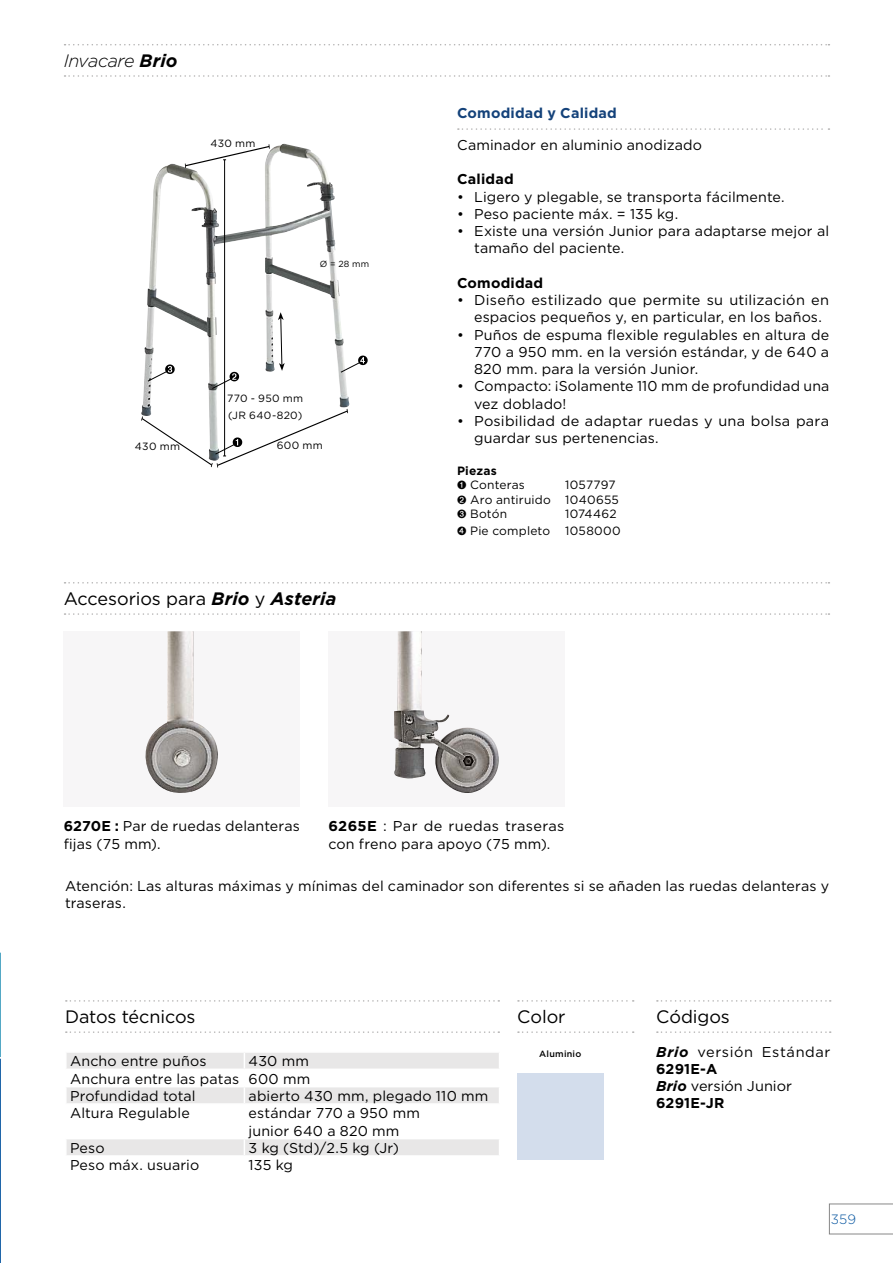
<style>
.page{position:relative;width:893px;height:1263px;background:#fff}
.page>*{position:absolute;margin:0;border:0;box-sizing:border-box;transform-origin:0 0}
.t1{font:18px "Gotham";letter-spacing:-.005em;color:#000}
.t2{font:italic 300 18px "Gotham";letter-spacing:-.025em;color:#000}
.t3{font:14.25px/17.2px "Gotham";letter-spacing:.01em;color:#000}
.t4{font:700 14.25px "Gotham";letter-spacing:.015em;color:#14427a}
.t5{font:700 14.25px "Gotham";letter-spacing:.015em;color:#000}
.t6{font:300 13.5px "Gotham";color:#0755a0}
.t7{font:12px/14.4px "Gotham";letter-spacing:.02em;color:#000}
.t8{font:10.5px/16.5px "Gotham";letter-spacing:.03em;color:#000}
.t9{font:500 9px "Gotham";letter-spacing:.025em;color:#000}
.t10{font:8.85px "Gotham";color:#000}
.s1{font-weight:700}
.s2{font-weight:700;font-style:italic}
</style>
<div class="page">
<svg style="left:0;top:952px;width:1px;height:311px"></svg>
<svg style="left:65px;top:44px;width:764px;height:1px"></svg>
<svg style="left:65px;top:75px;width:764px;height:2px"></svg>
<img style="left:147px;top:144px;width:193px;height:168px">
<hr style="left:224px;top:160px;width:1px;height:296px;background:#000">
<svg style="left:184px;top:144px;width:86px;height:72px"></svg>
<svg style="left:141px;top:312px;width:227px;height:156px"></svg>
<svg style="left:65px;top:582px;width:764px;height:1px"></svg>
<svg style="left:65px;top:613px;width:764px;height:2px"></svg>
<svg style="left:66px;top:1000px;width:433px;height:2px"></svg>
<svg style="left:66px;top:1031px;width:433px;height:2px"></svg>
<svg style="left:518px;top:1000px;width:116px;height:2px"></svg>
<svg style="left:518px;top:1031px;width:116px;height:2px"></svg>
<svg style="left:657px;top:1000px;width:174px;height:2px"></svg>
<svg style="left:657px;top:1031px;width:174px;height:2px"></svg>
<div style="left:64px;top:631px;width:236px;height:176px;background:#f7f6f7"></div>
<img style="left:145px;top:631px;width:73px;height:162px">
<svg style="left:458px;top:128px;width:371px;height:2px"></svg>
<div style="left:328px;top:631px;width:236px;height:176px;background:#f7f6f7"></div>
<img style="left:394px;top:631px;width:105px;height:162px">
<svg style="left:67px;top:1053px;width:432px;height:102px"></svg>
<hr style="left:65px;top:1068px;width:179px;height:2px;background:#fff">
<hr style="left:244px;top:1068px;width:256px;height:2px;background:#fff">
<hr style="left:65px;top:1086px;width:179px;height:1px;background:#fff">
<svg style="left:66px;top:1053px;width:1px;height:50px"></svg>
<hr style="left:244px;top:1086px;width:256px;height:1px;background:#fff">
<svg style="left:244px;top:1053px;width:1px;height:50px"></svg>
<hr style="left:65px;top:1103px;width:179px;height:2px;background:#fff">
<hr style="left:244px;top:1103px;width:256px;height:2px;background:#fff">
<hr style="left:244px;top:1105px;width:1px;height:33px;background:#fff">
<hr style="left:65px;top:1138px;width:179px;height:1px;background:#fff">
<hr style="left:244px;top:1138px;width:256px;height:1px;background:#fff">
<svg style="left:66px;top:1140px;width:1px;height:15px"></svg>
<svg style="left:244px;top:1139px;width:1px;height:16px"></svg>
<div style="left:517px;top:1073px;width:86px;height:86px;background:#d3ddec"></div>
<svg style="left:829px;top:1204px;width:64px;height:30px"></svg>
<p class="t2" style="left:64px;top:49px;width:115px">Invacare <span class="s1">Brio</span></p>
<p class="t8" style="left:211px;top:135px;width:47px">430 mm</p>
<p class="t10" style="left:320px;top:258px;width:51px">Ø = 28 mm</p>
<p class="t8" style="left:227px;top:390px;width:77px">770 - 950 mm (JR 640-820)</p>
<p class="t8" style="left:135px;top:438px;width:47px">430 mm</p>
<p class="t8" style="left:277px;top:437px;width:48px">600 mm</p>
<p class="t1" style="left:64px;top:587px;width:274px">Accesorios para <span class="s2">Brio</span> y <span class="s2">Asteria</span></p>
<p class="t4" style="left:457px;top:103px;width:161px">Comodidad y Calidad</p>
<p class="t3" style="left:457px;top:136px;width:246px">Caminador en aluminio anodizado</p>
<p class="t5" style="left:457px;top:170px;width:58px">Calidad</p>
<p class="t3" style="left:457px;top:188px;width:329px">• Ligero y plegable, se transporta fácilmente.</p>
<p class="t3" style="left:457px;top:205px;width:223px">• Peso paciente máx. = 135 kg.</p>
<p class="t3" style="left:474px;top:222px;width:357px;text-indent:-17px">• Existe una versión Junior para adaptarse mejor al tamaño del paciente.</p>
<p class="t5" style="left:457px;top:273px;width:88px">Comodidad</p>
<p class="t3" style="left:474px;top:291px;width:356px;text-indent:-17px">• Diseño estilizado que permite su utilización en espacios pequeños y, en particular, en los baños.</p>
<p class="t3" style="left:474px;top:326px;width:357px;text-align:justify;text-indent:-17px">• Puños de espuma flexible regulables en altura de 770 a 950 mm. en la versión estándar, y de 640 a 820 mm. para la versión Junior.</p>
<p class="t3" style="left:474px;top:377px;width:357px;text-indent:-17px">• Compacto: ¡Solamente 110 mm de profundidad una vez doblado!</p>
<p class="t3" style="left:474px;top:412px;width:356px;text-indent:-17px">• Posibilidad de adaptar ruedas y una bolsa para guardar sus pertenencias.</p>
<p class="t7" style="left:457px;top:463px;width:69px"><span class="s1">Piezas<br></span>➊ Conteras</p>
<p class="t7" style="left:457px;top:477px;width:163px;text-indent:108px">1057797<br>➋ Aro antiruido 1040655<br>➌ Botón</p>
<p class="t7" style="left:565px;top:506px;width:53px">1074462</p>
<p class="t7" style="left:457px;top:523px;width:94px">➍ Pie completo</p>
<p class="t7" style="left:565px;top:523px;width:57px">1058000</p>
<p class="t3" style="left:64px;top:817px;width:238px"><span class="s1">6270E :</span> Par de ruedas delanteras fijas (75 mm).</p>
<p class="t3" style="left:328px;top:817px;width:238px"><span class="s1">6265E</span> : Par de ruedas traseras con freno para apoyo (75 mm).</p>
<p class="t3" style="left:65px;top:877px;width:765px">Atención: Las alturas máximas y mínimas del caminador son diferentes si se añaden las ruedas delanteras y traseras.</p>
<p class="t1" style="left:65px;top:1005px;width:132px">Datos técnicos</p>
<p class="t1" style="left:517px;top:1005px;width:50px">Color</p>
<p class="t9" style="left:539px;top:1048px;width:44px">Aluminio</p>
<p class="t3" style="left:70px;top:1052px;width:138px">Ancho entre puños</p>
<p class="t3" style="left:70px;top:1052px;width:242px;text-align:justify;text-indent:179px">430 mm Anchura entre las patas 600 mm Profundidad total</p>
<p class="t3" style="left:249px;top:1087px;width:241px">abierto 430 mm, plegado 110 mm</p>
<p class="t3" style="left:70px;top:1104px;width:121px">Altura Regulable</p>
<p class="t3" style="left:249px;top:1104px;width:173px">estándar 770 a 950 mm junior 640 a 820 mm</p>
<p class="t3" style="left:70px;top:1139px;width:36px">Peso</p>
<p class="t3" style="left:249px;top:1139px;width:152px">3 kg (Std)/2.5 kg (Jr)</p>
<p class="t3" style="left:70px;top:1156px;width:131px">Peso máx. usuario</p>
<p class="t3" style="left:249px;top:1156px;width:46px">135 kg</p>
<p class="t1" style="left:656px;top:1005px;width:75px">Códigos</p>
<p class="t3" style="left:656px;top:1043px;width:176px"><span class="s2">Brio</span> versión Estándar<br><span class="s1">6291E-A<br></span><span class="s2">Brio</span> versión Junior<br><span class="s1">6291E-JR</span></p>
<p class="t6" style="left:831px;top:1211px;width:27px">359</p>
</div>
